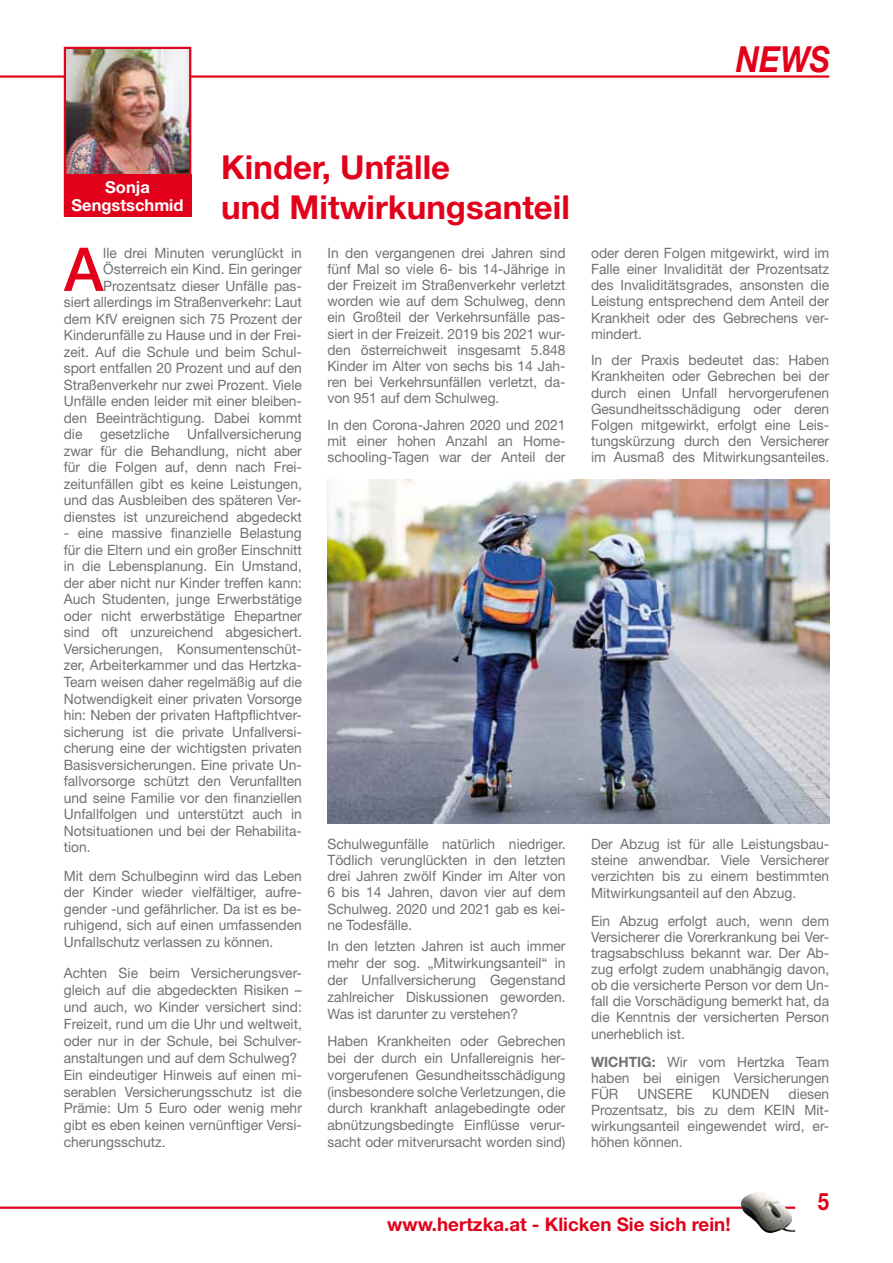
<style>
.page{position:relative;width:893px;height:1263px;background:#fff}
.page>*{position:absolute;margin:0;border:0;box-sizing:border-box;transform-origin:0 0}
.t1{font:500 60.45px "Helvetica Neue";color:#e2001a}
.t2{font:italic 700 36px "Helvetica Neue";color:#e2001a;scale:.87 1}
.t3{font:700 33px/39.6px "Helvetica Neue";color:#e2001a}
.t4{font:700 24px "Helvetica Neue";color:#e2001a;scale:.85 1}
.t5{font:700 18.75px "Helvetica Neue";color:#e2001a}
.t6{font:700 16.5px/18px "Helvetica Neue";color:#fff;text-align:center}
.t7{font:14.25px/16.2px "Helvetica Neue";color:#707172;text-align:justify}
.s1{font-weight:700}
</style>
<div class="page">
<hr style="left:0;top:1206px;width:795px;height:3px;background:#e2001a">
<img style="left:741px;top:1192px;width:19px;height:32px">
<hr style="left:0;top:75px;width:829px;height:3px;background:#e2001a">
<img style="left:67px;top:50px;width:121px;height:124px">
<div style="left:64px;top:47px;width:127px;height:170px;border:2px solid #e2001a"></div>
<div style="left:64px;top:174px;width:127px;height:43px;background:#e2001a"></div>
<img style="left:327px;top:479px;width:502px;height:344px">
<h2 class="t2" style="left:736px;top:37px;width:109px">NEWS</h2>
<p class="t6" style="left:72px;top:177px;width:114px">Sonja<br>Sengstschmid</p>
<h3 class="t3" style="left:221px;top:147px;width:350px">Kinder, Unfälle<br>und Mitwirkungsanteil</h3>
<p class="t7" style="left:64px;top:244px;width:240px;text-align:right">lle drei Minuten verunglückt in Österreich ein Kind. Ein geringer Prozentsatz dieser Unfälle pas-<br>siert allerdings im Straßenverkehr: Laut dem KfV ereignen sich 75 Prozent der Kinderunfälle zu Hause und in der Frei&shy;zeit. Auf die Schule und beim Schul&shy;sport entfallen 20 Prozent und auf den Straßenverkehr nur zwei Prozent. Viele Unfälle enden leider mit einer bleiben&shy;den Beeinträchtigung. Dabei kommt die gesetzliche Unfallversicherung zwar für die Behandlung, nicht aber für die Folgen auf, denn nach Frei&shy;zeitunfällen gibt es keine Leistungen, und das Ausbleiben des späteren Ver&shy;dienstes ist unzureichend abgedeckt</p>
<p class="t7" style="left:64px;top:525px;width:240px">- eine massive finanzielle Belastung für die Eltern und ein großer Einschnitt in die Lebensplanung. Ein Umstand, der aber nicht nur Kinder treffen kann:<br>Auch Studenten, junge Erwerbstätige oder nicht erwerbstätige Ehepartner sind oft unzureichend abgesichert.<br>Versicherungen, Konsumentenschüt&shy;zer, Arbeiterkammer und das Hertzka-Team weisen daher regelmäßig auf die Notwendigkeit einer privaten Vorsorge hin: Neben der privaten Haftpflichtver&shy;sicherung ist die private Unfallversi&shy;cherung eine der wichtigsten privaten Basisversicherungen. Eine private Un&shy;fallvorsorge schützt den Verunfallten und seine Familie vor den finanziellen Unfallfolgen und unterstützt auch in Notsituationen und bei der Rehabilita&shy;tion.</p>
<p class="t7" style="left:64px;top:867px;width:240px">Mit dem Schulbeginn wird das Leben der Kinder wieder vielfältiger, aufre&shy;gender -und gefährlicher. Da ist es be&shy;ruhigend, sich auf einen umfassenden Unfallschutz verlassen zu können.</p>
<p class="t7" style="left:64px;top:965px;width:240px;line-height:16.8px;text-align:left">Achten Sie beim Versicherungsver&shy;gleich auf die abgedeckten Risiken – und auch, wo Kinder versichert sind:<br>Freizeit, rund um die Uhr und weltweit, oder nur in der Schule, bei Schulver&shy;anstaltungen und auf dem Schulweg?<br>Ein eindeutiger Hinweis auf einen mi&shy;serablen Versicherungsschutz ist die Prämie: Um 5 Euro oder wenig mehr gibt es eben keinen vernünftiger Versi&shy;cherungsschutz.</p>
<h1 class="t1" style="left:64px;top:233px;width:41px">A</h1>
<p class="t7" style="left:327px;top:245px;width:240px">In den vergangenen drei Jahren sind fünf Mal so viele 6- bis 14-Jährige in der Freizeit im Straßenverkehr verletzt worden wie auf dem Schulweg, denn ein Großteil der Verkehrsunfälle pas&shy;siert in der Freizeit. 2019 bis 2021 wur&shy;den österreichweit insgesamt 5.848<br>Kinder im Alter von sechs bis 14 Jah&shy;ren bei Verkehrsunfällen verletzt, da&shy;von 951 auf dem Schulweg.</p>
<p class="t7" style="left:327px;top:416px;width:240px">In den Corona-Jahren 2020 und 2021 mit einer hohen Anzahl an Home&shy;schooling-Tagen war der Anteil der</p>
<p class="t7" style="left:327px;top:836px;width:240px">Schulwegunfälle natürlich niedriger.<br>Tödlich verunglückten in den letzten drei Jahren zwölf Kinder im Alter von 6 bis 14 Jahren, davon vier auf dem Schulweg. 2020 und 2021 gab es kei&shy;ne Todesfälle.</p>
<p class="t7" style="left:327px;top:937px;width:240px;line-height:16.8px">In den letzten Jahren ist auch immer mehr der sog. „Mitwirkungsanteil“ in der Unfallversicherung Gegenstand zahlreicher Diskussionen geworden.<br>Was ist darunter zu verstehen?</p>
<p class="t7" style="left:327px;top:1032px;width:240px;line-height:16.8px">Haben Krankheiten oder Gebrechen bei der durch ein Unfallereignis her&shy;vorgerufenen Gesundheitsschädigung (insbesondere solche Verletzungen, die durch krankhaft anlagebedingte oder abnützungsbedingte Einflüsse verur&shy;sacht oder mitverursacht worden sind)</p>
<p class="t7" style="left:591px;top:245px;width:240px">oder deren Folgen mitgewirkt, wird im Falle einer Invalidität der Prozentsatz des Invaliditätsgrades, ansonsten die Leistung entsprechend dem Anteil der Krankheit oder des Gebrechens ver&shy;mindert.</p>
<p class="t7" style="left:591px;top:352px;width:240px">In der Praxis bedeutet das: Haben Krankheiten oder Gebrechen bei der durch einen Unfall hervorgerufenen Gesundheitsschädigung oder deren Folgen mitgewirkt, erfolgt eine Leis&shy;tungskürzung durch den Versicherer im Ausmaß des Mitwirkungsanteiles.</p>
<p class="t7" style="left:591px;top:836px;width:240px">Der Abzug ist für alle Leistungsbau&shy;steine anwendbar. Viele Versicherer verzichten bis zu einem bestimmten Mitwirkungsanteil auf den Abzug.</p>
<p class="t7" style="left:591px;top:912px;width:240px">Ein Abzug erfolgt auch, wenn dem Versicherer die Vorerkrankung bei Ver&shy;tragsabschluss bekannt war. Der Ab&shy;zug erfolgt zudem unabhängig davon, ob die versicherte Person vor dem Un&shy;fall die Vorschädigung bemerkt hat, da die Kenntnis der versicherten Person unerheblich ist.</p>
<p class="t7" style="left:591px;top:1053px;width:240px"><span class="s1">WICHTIG:</span> Wir vom Hertzka Team haben bei einigen Versicherungen FÜR</p>
<p class="t7" style="left:638px;top:1085px;width:57px">UNSERE</p>
<p class="t7" style="left:712px;top:1085px;width:59px">KUNDEN</p>
<p class="t7" style="left:591px;top:1085px;width:240px;text-indent:197px">diesen Prozentsatz, bis zu dem KEIN Mit&shy;wirkungsanteil eingewendet wird, er&shy;höhen können.</p>
<h3 class="t4" style="left:818px;top:1186px;width:15px">5</h3>
<h3 class="t5" style="left:387px;top:1212px;width:345px">www.hertzka.at - Klicken Sie sich rein!</h3>
</div>
